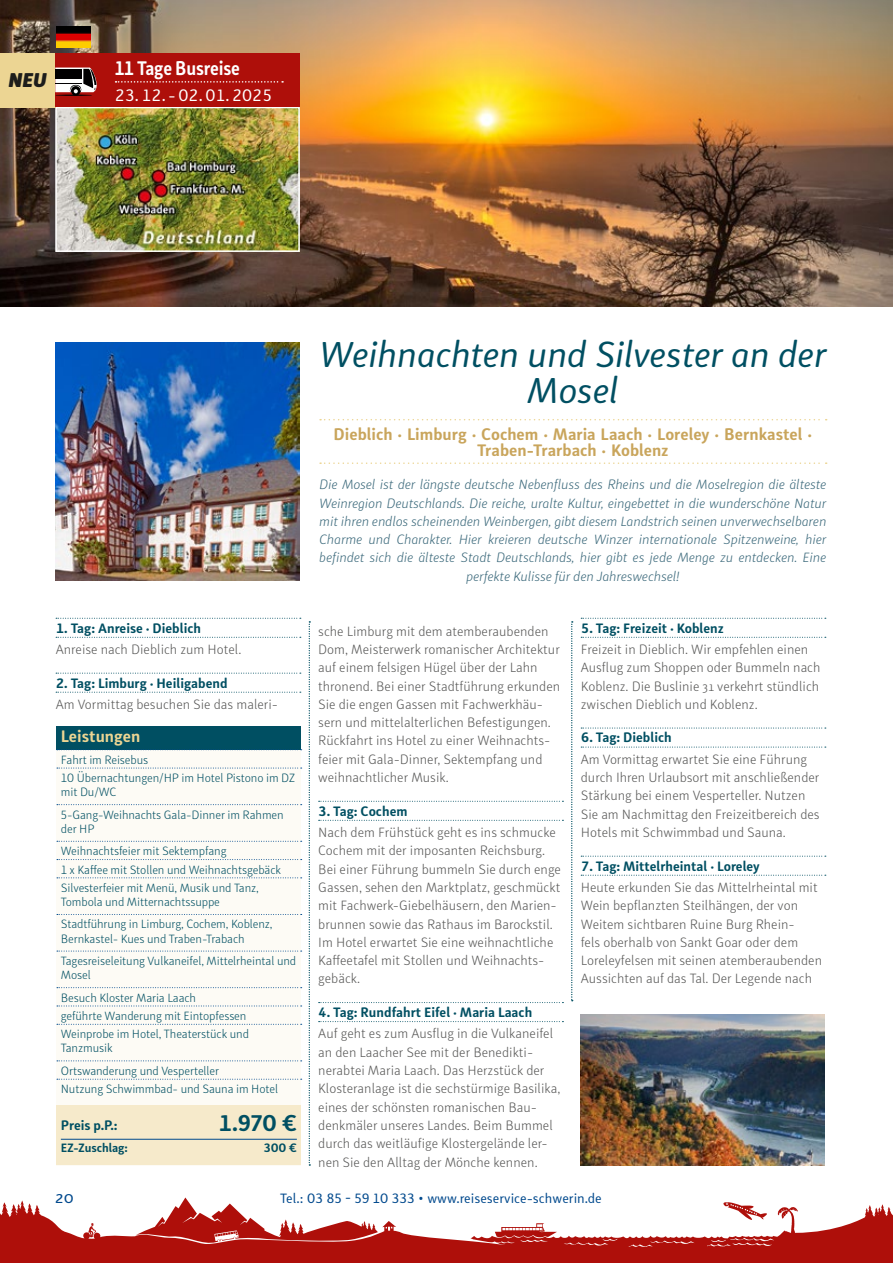
<style>
.page{position:relative;width:893px;height:1263px;background:#fff}
.page>*{position:absolute;margin:0;border:0;box-sizing:border-box;transform-origin:0 0}
.t1{font:italic 36px/36px "Submariner R24";letter-spacing:-.015em;color:#004f62;text-align:center}
.t2{font:700 22.5px "Submariner R24";color:#004f62}
.t3{font:700 19.5px "Submariner R24";letter-spacing:-.01em;color:#fff;scale:.9 1}
.t4{font:italic 900 19.5px "Submariner R24";color:#1d1d1b}
.t5{font:18px "Submariner R24";color:#00498d}
.t6{font:700 16.5px/16.5px "Submariner R24";color:#c9a55c;text-align:center}
.t7{font:16.5px "Submariner R24";color:#fff}
.t8{font:700 16.5px "Submariner R24";color:#ecd593}
.t9{font:300 13.5px/18.3px "Submariner R24";color:#575756}
.t10{font:italic 300 13.5px/18.3px "Submariner R24";letter-spacing:-.01em;color:#3a687a;text-align:center}
.t11{font:700 13.5px "Submariner R24";color:#004f62}
.t12{font:13.5px "Submariner R24";color:#00498d}
.t13{font:300 12px/22.4px "Submariner R24";letter-spacing:-.01em;color:#004f62}
.t14{font:700 12px "Submariner R24";letter-spacing:-.01em;color:#004f62}
</style>
<div class="page">
<img style="left:0;top:0;width:893px;height:306px">
<img style="left:58px;top:110px;width:239px;height:139px">
<div style="left:55px;top:107px;width:245px;height:145px;border:2px solid #fff"></div>
<svg style="left:56px;top:618px;width:245px;height:1px"></svg>
<svg style="left:56px;top:637px;width:245px;height:1px"></svg>
<svg style="left:56px;top:673px;width:245px;height:1px"></svg>
<svg style="left:56px;top:692px;width:245px;height:1px"></svg>
<svg style="left:319px;top:801px;width:244px;height:1px"></svg>
<svg style="left:319px;top:820px;width:244px;height:1px"></svg>
<svg style="left:319px;top:1002px;width:244px;height:1px"></svg>
<svg style="left:319px;top:1021px;width:244px;height:1px"></svg>
<svg style="left:581px;top:618px;width:245px;height:1px"></svg>
<svg style="left:581px;top:637px;width:245px;height:1px"></svg>
<svg style="left:581px;top:728px;width:245px;height:1px"></svg>
<svg style="left:581px;top:747px;width:245px;height:1px"></svg>
<svg style="left:581px;top:856px;width:245px;height:1px"></svg>
<svg style="left:581px;top:875px;width:245px;height:1px"></svg>
<svg style="left:309px;top:621px;width:1px;height:544px"></svg>
<svg style="left:571px;top:621px;width:2px;height:380px"></svg>
<div style="left:0;top:1189px;width:893px;height:74px;background:#ae0f0a"></div>
<div style="left:57px;top:726px;width:244px;height:23px;background:#004f62"></div>
<div style="left:57px;top:750px;width:244px;height:102px;background:#fdfbf5"></div>
<svg style="left:57px;top:749px;width:245px;height:1px"></svg>
<svg style="left:57px;top:768px;width:245px;height:1px"></svg>
<svg style="left:57px;top:804px;width:245px;height:1px"></svg>
<div style="left:57px;top:842px;width:244px;height:101px;background:#fdfbf5"></div>
<svg style="left:57px;top:841px;width:245px;height:1px"></svg>
<svg style="left:57px;top:859px;width:245px;height:1px"></svg>
<svg style="left:57px;top:877px;width:245px;height:1px"></svg>
<div style="left:57px;top:915px;width:244px;height:115px;background:#fdfbf5"></div>
<svg style="left:57px;top:914px;width:245px;height:1px"></svg>
<svg style="left:57px;top:951px;width:245px;height:1px"></svg>
<svg style="left:57px;top:987px;width:245px;height:1px"></svg>
<svg style="left:57px;top:1005px;width:245px;height:1px"></svg>
<div style="left:57px;top:1025px;width:244px;height:115px;background:#fdfbf5"></div>
<svg style="left:57px;top:1024px;width:245px;height:1px"></svg>
<svg style="left:57px;top:1060px;width:245px;height:1px"></svg>
<svg style="left:57px;top:1079px;width:245px;height:1px"></svg>
<div style="left:57px;top:1106px;width:244px;height:48px;background:#f6eacb"></div>
<div style="left:57px;top:1134px;width:244px;height:31px;background:#f6eacb"></div>
<hr style="left:61px;top:1139px;width:236px;height:1px;background:#00498d">
<svg style="left:320px;top:419px;width:507px;height:1px"></svg>
<svg style="left:320px;top:462px;width:507px;height:2px"></svg>
<div style="left:0;top:53px;width:55px;height:54px;background:#ecd593"></div>
<div style="left:55px;top:53px;width:245px;height:54px;background:#ae0f0a"></div>
<svg style="left:116px;top:81px;width:167px;height:2px"></svg>
<svg style="left:55px;top:68px;width:42px;height:28px"></svg>
<img style="left:56px;top:26px;width:34px;height:22px">
<img style="left:55px;top:343px;width:245px;height:238px">
<img style="left:580px;top:1014px;width:245px;height:151px">
<svg style="left:0;top:1189px;width:893px;height:58px;fill:#fff"></svg>
<h3 class="t4" style="left:9px;top:67px;width:40px">NEU</h3>
<h3 class="t3" style="left:115px;top:55px;width:141px">11 Tage Busreise</h3>
<p class="t7" style="left:115px;top:84px;width:159px">23. 12. - 02. 01. 2025</p>
<p class="t11" style="left:56px;top:619px;width:147px">1. Tag: Anreise · Dieblich</p>
<p class="t9" style="left:56px;top:640px;width:187px">Anreise nach Dieblich zum Hotel.</p>
<p class="t11" style="left:56px;top:674px;width:173px">2. Tag: Limburg · Heiligabend</p>
<p class="t9" style="left:56px;top:694px;width:224px">Am Vormittag besuchen Sie das maleri-</p>
<p class="t8" style="left:61px;top:725px;width:81px">Leistungen</p>
<p class="t13" style="left:61px;top:750px;width:236px;line-height:18.3px">Fahrt im Reisebus<br>10 Übernachtungen/HP im Hotel Pistono im DZ</p>
<p class="t13" style="left:61px;top:780px;width:224px">mit Du/WC<br>5-Gang-Weihnachts Gala-Dinner im Rahmen</p>
<p class="t13" style="left:61px;top:817px;width:167px">der HP<br>Weihnachtsfeier mit Sektempfang</p>
<p class="t13" style="left:61px;top:860px;width:222px;line-height:18.3px">1 x Kaffee mit Stollen und Weihnachtsgebäck<br>Silvesterfeier mit Menü, Musik und Tanz,</p>
<p class="t13" style="left:61px;top:890px;width:213px">Tombola und Mitternachtssuppe<br>Stadtführung in Limburg, Cochem, Koblenz,</p>
<p class="t13" style="left:61px;top:927px;width:237px">Bernkastel- Kues und Traben-Trabach<br>Tagesreiseleitung Vulkaneifel, Mittelrheintal und</p>
<p class="t13" style="left:61px;top:963px;width:137px">Mosel<br>Besuch Kloster Maria Laach</p>
<p class="t13" style="left:61px;top:1006px;width:190px;line-height:18.3px">geführte Wanderung mit Eintopfessen<br>Weinprobe im Hotel, Theaterstück und</p>
<p class="t13" style="left:61px;top:1037px;width:160px">Tanzmusik<br>Ortswanderung und Vesperteller</p>
<p class="t13" style="left:61px;top:1077px;width:219px">Nutzung Schwimmbad- und Sauna im Hotel</p>
<p class="t11" style="left:61px;top:1116px;width:58px">Preis p.P.:</p>
<h2 class="t2" style="left:219px;top:1108px;width:79px">1.970 €</h2>
<p class="t14" style="left:61px;top:1140px;width:69px">EZ-Zuschlag:</p>
<p class="t14" style="left:264px;top:1140px;width:34px">300 €</p>
<h1 class="t1" style="left:319px;top:336px;width:509px">Weihnachten und Silvester an der<br>Mosel</h1>
<p class="t6" style="left:334px;top:425px;width:480px">Dieblich · Limburg · Cochem · Maria Laach · Loreley · Bernkastel ·<br>Traben-Trarbach · Koblenz</p>
<p class="t10" style="left:319px;top:475px;width:509px">Die Mosel ist der längste deutsche Nebenfluss des Rheins und die Moselregion die älteste Weinregion Deutschlands. Die reiche, uralte Kultur, eingebettet in die wunderschöne Natur mit ihren endlos scheinenden Weinbergen, gibt diesem Landstrich seinen unverwechselbaren Charme und Charakter. Hier kreieren deutsche Winzer internationale Spitzenweine, hier befindet sich die älteste Stadt Deutschlands, hier gibt es jede Menge zu entdecken. Eine perfekte Kulisse für den Jahreswechsel!</p>
<p class="t9" style="left:318px;top:621px;width:244px">sche Limburg mit dem atemberaubenden Dom, Meisterwerk romanischer Architektur auf einem felsigen Hügel über der Lahn thronend. Bei einer Stadtführung erkunden Sie die engen Gassen mit Fachwerkhäu&shy;sern und mittelalterlichen Befestigungen.<br>Rückfahrt ins Hotel zu einer Weihnachts&shy;feier mit Gala-Dinner, Sektempfang und weihnachtlicher Musik.</p>
<p class="t11" style="left:318px;top:802px;width:91px">3. Tag: Cochem</p>
<p class="t9" style="left:318px;top:823px;width:244px">Nach dem Frühstück geht es ins schmucke Cochem mit der imposanten Reichsburg.<br>Bei einer Führung bummeln Sie durch enge Gassen, sehen den Marktplatz, geschmückt mit Fachwerk-Giebelhäusern, den Marien&shy;brunnen sowie das Rathaus im Barockstil.<br>Im Hotel erwartet Sie eine weihnachtliche Kaffeetafel mit Stollen und Weihnachts&shy;gebäck.</p>
<p class="t11" style="left:318px;top:1003px;width:216px">4. Tag: Rundfahrt Eifel · Maria Laach</p>
<p class="t9" style="left:318px;top:1024px;width:244px">Auf geht es zum Ausflug in die Vulkaneifel an den Laacher See mit der Benedikti&shy;nerabtei Maria Laach. Das Herzstück der Klosteranlage ist die sechstürmige Basilika, eines der schönsten romanischen Bau&shy;denkmäler unseres Landes. Beim Bummel durch das weitläufige Klostergelände ler&shy;nen Sie den Alltag der Mönche kennen.</p>
<p class="t11" style="left:581px;top:619px;width:145px">5. Tag: Freizeit · Koblenz</p>
<p class="t9" style="left:581px;top:640px;width:241px">Freizeit in Dieblich. Wir empfehlen einen Ausflug zum Shoppen oder Bummeln nach Koblenz. Die Buslinie 31 verkehrt stündlich zwischen Dieblich und Koblenz.</p>
<p class="t11" style="left:581px;top:728px;width:92px">6. Tag: Dieblich</p>
<p class="t9" style="left:581px;top:749px;width:240px">Am Vormittag erwartet Sie eine Führung durch Ihren Urlaubsort mit anschließender Stärkung bei einem Vesperteller. Nutzen Sie am Nachmittag den Freizeitbereich des Hotels mit Schwimmbad und Sauna.</p>
<p class="t11" style="left:581px;top:857px;width:180px">7. Tag: Mittelrheintal · Loreley</p>
<p class="t9" style="left:581px;top:877px;width:243px">Heute erkunden Sie das Mittelrheintal mit Wein bepflanzten Steilhängen, der von Weitem sichtbaren Ruine Burg Rhein-<br>fels oberhalb von Sankt Goar oder dem Loreleyfelsen mit seinen atemberaubenden Aussichten auf das Tal. Der Legende nach</p>
<h3 class="t5" style="left:55px;top:1185px;width:20px">20</h3>
<p class="t12" style="left:280px;top:1189px;width:323px">Tel.: 03 85 - 59 10 333 • www.reiseservice-schwerin.de</p>
</div>
